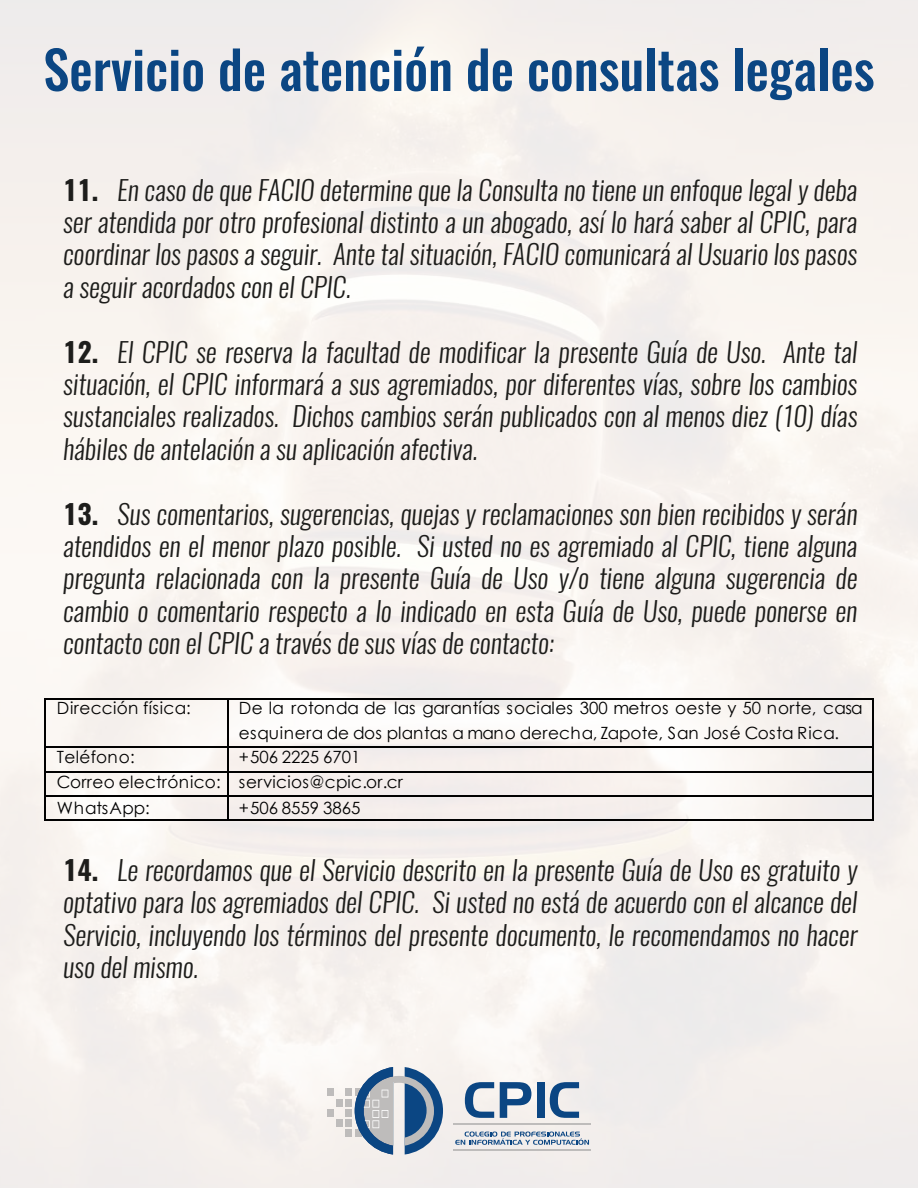
<style>
.page{position:relative;width:918px;height:1188px;background:#fff}
.page>*{position:absolute;margin:0;border:0;box-sizing:border-box;transform-origin:0 0}
.t1{font:500 52.5px "Oswald";color:#0b4683}
.t2{font:italic 300 27px/32.4px "Oswald";color:#1d1d1b;text-align:justify}
.t3{font:16.8px/24.3px "Century Gothic";letter-spacing:.015em;color:#010101}
.t4{font:16.8px "Century Gothic";letter-spacing:.04em;color:#010101}
.s1{font-weight:700;font-style:normal}
</style>
<div class="page">
<img style="left:0;top:0;width:918px;height:1188px">
<div style="left:327px;top:1088px;width:7px;height:8px;background:#bebcbb"></div>
<div style="left:327px;top:1109px;width:7px;height:8px;background:#bebcbb"></div>
<div style="left:336px;top:1099px;width:7px;height:7px;background:#bebcbb"></div>
<div style="left:336px;top:1119px;width:7px;height:8px;background:#bebcbb"></div>
<div style="left:345px;top:1088px;width:7px;height:8px;background:#bebcbb"></div>
<div style="left:345px;top:1099px;width:7px;height:7px;background:#bebcbb"></div>
<div style="left:345px;top:1109px;width:7px;height:8px;background:#bebcbb"></div>
<div style="left:345px;top:1119px;width:7px;height:8px;background:#bebcbb"></div>
<div style="left:345px;top:1129px;width:7px;height:8px;background:#bebcbb"></div>
<svg style="left:355px;top:1067px;width:88px;height:88px;background:#8ba0b6"></svg>
<hr style="left:393px;top:1083px;width:1px;height:63px;background:#c5cbcf">
<svg style="left:455px;top:1132px;width:134px;height:13px;background:#a7b7c9"></svg>
<hr style="left:453px;top:1123px;width:138px;height:1px;background:#bebcbb">
<hr style="left:453px;top:1150px;width:138px;height:1px;background:#bebcbb">
<svg style="left:465px;top:1082px;width:29px;height:36px"></svg>
<svg style="left:500px;top:1082px;width:31px;height:36px"></svg>
<div style="left:537px;top:1082px;width:8px;height:36px;background:#0b4683"></div>
<svg style="left:550px;top:1082px;width:29px;height:36px"></svg>
<hr style="left:46px;top:698px;width:182px;height:2px;background:#010101">
<hr style="left:229px;top:698px;width:643px;height:2px;background:#010101">
<hr style="left:44px;top:700px;width:2px;height:46px;background:#010101">
<hr style="left:228px;top:700px;width:1px;height:46px;background:#010101">
<hr style="left:872px;top:700px;width:2px;height:46px;background:#010101">
<hr style="left:46px;top:746px;width:182px;height:2px;background:#010101">
<hr style="left:229px;top:746px;width:643px;height:2px;background:#010101">
<hr style="left:44px;top:748px;width:2px;height:23px;background:#010101">
<hr style="left:872px;top:748px;width:2px;height:23px;background:#010101">
<hr style="left:46px;top:771px;width:182px;height:2px;background:#010101">
<hr style="left:229px;top:771px;width:643px;height:2px;background:#010101">
<hr style="left:44px;top:773px;width:2px;height:22px;background:#010101">
<hr style="left:872px;top:773px;width:2px;height:22px;background:#010101">
<hr style="left:46px;top:795px;width:182px;height:2px;background:#010101">
<hr style="left:229px;top:795px;width:643px;height:2px;background:#010101">
<hr style="left:44px;top:797px;width:2px;height:22px;background:#010101">
<hr style="left:46px;top:819px;width:182px;height:2px;background:#010101">
<svg style="left:228px;top:746px;width:1px;height:75px"></svg>
<hr style="left:229px;top:819px;width:643px;height:2px;background:#010101">
<hr style="left:872px;top:797px;width:2px;height:22px;background:#010101">
<h1 class="t1" style="left:43px;top:33px;width:833px">Servicio de atención de consultas legales</h1>
<p class="t2" style="left:63px;top:173px;width:796px"><span class="s1">11.</span> En caso de que FACIO determine que la Consulta no tiene un enfoque legal y deba ser atendida por otro profesional distinto a un abogado, así lo hará saber al CPIC, para coordinar los pasos a seguir. Ante tal situación, FACIO comunicará al Usuario los pasos a seguir acordados con el CPIC.</p>
<p class="t2" style="left:63px;top:335px;width:796px"><span class="s1">12.</span> El CPIC se reserva la facultad de modificar la presente Guía de Uso. Ante tal situación, el CPIC informará a sus agremiados, por diferentes vías, sobre los cambios sustanciales realizados. Dichos cambios serán publicados con al menos diez (10) días hábiles de antelación a su aplicación afectiva.</p>
<p class="t2" style="left:63px;top:497px;width:796px"><span class="s1">13.</span> Sus comentarios, sugerencias, quejas y reclamaciones son bien recibidos y serán atendidos en el menor plazo posible. Si usted no es agremiado al CPIC, tiene alguna pregunta relacionada con la presente Guía de Uso y/o tiene alguna sugerencia de cambio o comentario respecto a lo indicado en esta Guía de Uso, puede ponerse en contacto con el CPIC a través de sus vías de contacto:</p>
<p class="t3" style="left:57px;top:696px;width:135px">Dirección física:</p>
<p class="t3" style="left:239px;top:696px;width:625px">De la rotonda de las garantías sociales 300 metros oeste y 50 norte, casa esquinera de dos plantas a mano derecha, Zapote, San José Costa Rica.</p>
<p class="t3" style="left:57px;top:745px;width:79px">Teléfono:</p>
<p class="t3" style="left:57px;top:745px;width:348px;text-indent:182px">+506 2225 6701<br>Correo electrónico: servicios@cpic.or.cr</p>
<p class="t4" style="left:57px;top:796px;width:94px">WhatsApp:</p>
<p class="t3" style="left:239px;top:795px;width:123px">+506 8559 3865</p>
<p class="t2" style="left:63px;top:854px;width:796px"><span class="s1">14.</span> Le recordamos que el Servicio descrito en la presente Guía de Uso es gratuito y optativo para los agremiados del CPIC. Si usted no está de acuerdo con el alcance del Servicio, incluyendo los términos del presente documento, le recomendamos no hacer uso del mismo.</p>
</div>
